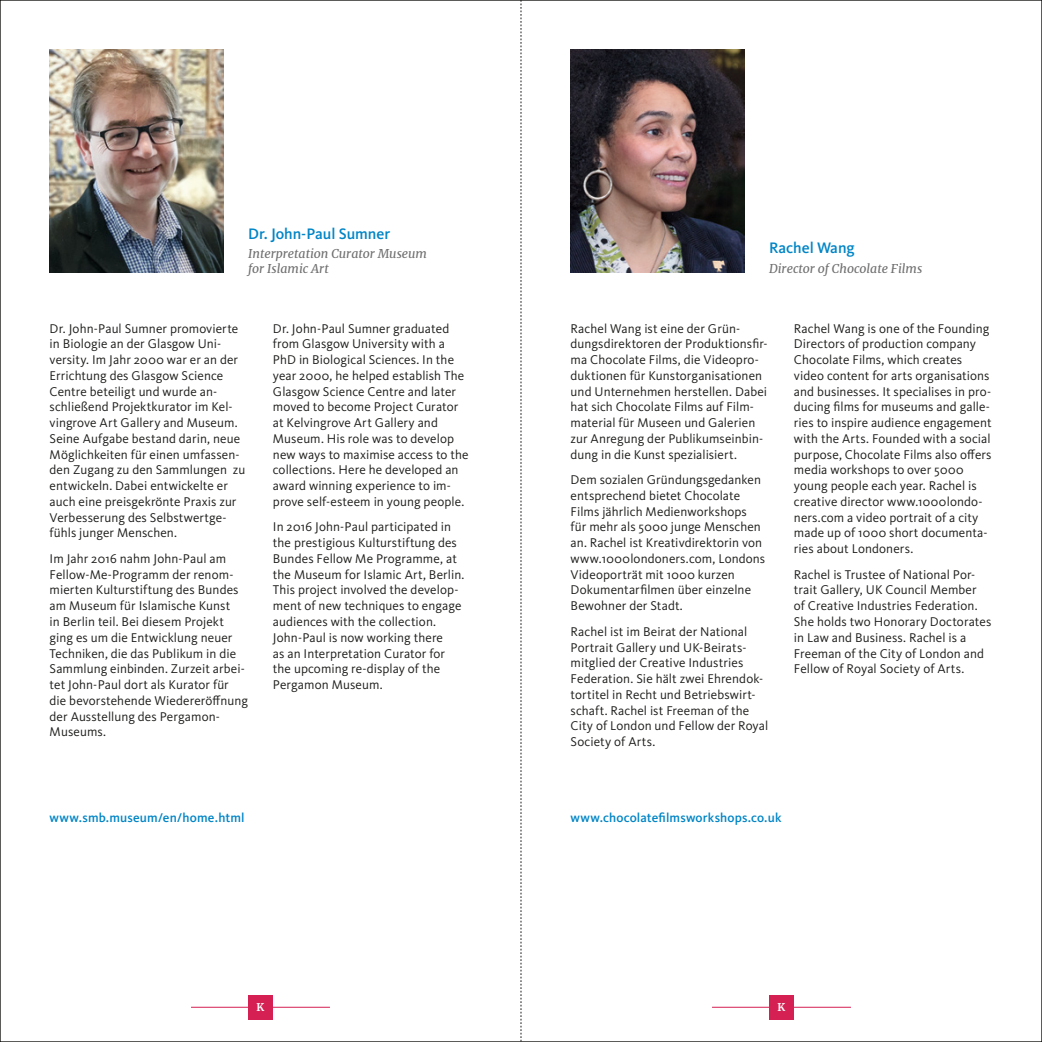
<style>
.page{position:relative;width:1042px;height:1042px;background:#fff}
.page>*{position:absolute;margin:0;border:0;box-sizing:border-box;transform-origin:0 0}
.t1{font:500 15.75px "Kievit OT";color:#0085c6}
.t2{font:13.12px/15.8px "Kievit Pro";letter-spacing:.005em;color:#1d1d1b}
.t3{font:500 13.12px "Kievit OT";letter-spacing:.01em;color:#0085c6}
.t4{font:italic 12.25px/14.7px "Merriweather";color:#706f6f}
.t5{font:700 10.5px "Merriweather";color:#fff}
</style>
<div class="page">
<hr style="left:191px;top:1007px;width:139px;height:1px;background:#d52053">
<div style="left:248px;top:995px;width:25px;height:24px;background:#d52053"></div>
<hr style="left:712px;top:1007px;width:139px;height:1px;background:#d52053">
<div style="left:769px;top:995px;width:25px;height:24px;background:#d52053"></div>
<img style="left:50px;top:50px;width:173px;height:223px">
<img style="left:570px;top:50px;width:174px;height:223px">
<svg style="left:521px;top:0;width:1px;height:1042px"></svg>
<p class="t1" style="left:248px;top:224px;width:144px">Dr. John-Paul Sumner</p>
<p class="t4" style="left:248px;top:246px;width:180px">Interpretation Curator Museum for Islamic Art</p>
<p class="t2" style="left:50px;top:320px;width:197px">Dr. John-Paul Sumner promovierte in Biologie an der Glasgow Uni&shy;versity. Im Jahr 2000 war er an der<br>Errichtung des Glasgow Science<br>Centre beteiligt und wurde an&shy;schließend Projektkurator im Kel&shy;vingrove Art Gallery and Museum.<br>Seine Aufgabe bestand darin, neue<br>Möglichkeiten für einen umfassen&shy;den Zugang zu den Sammlungen zu entwickeln. Dabei entwickelte er auch eine preisgekrönte Praxis zur<br>Verbesserung des Selbstwertge&shy;fühls junger Menschen.</p>
<p class="t2" style="left:50px;top:551px;width:200px">Im Jahr 2016 nahm John-Paul am<br>Fellow-Me-Programm der renom&shy;mierten Kulturstiftung des Bundes am Museum für Islamische Kunst<br>in Berlin teil. Bei diesem Projekt ging es um die Entwicklung neuer<br>Techniken, die das Publikum in die<br>Sammlung einbinden. Zurzeit arbei&shy;tet John-Paul dort als Kurator für die bevorstehende Wiedereröffnung der Ausstellung des Pergamon-<br>Museums.</p>
<p class="t2" style="left:273px;top:320px;width:197px">Dr. John-Paul Sumner graduated from Glasgow University with a<br>PhD in Biological Sciences. In the year 2000, he helped establish The<br>Glasgow Science Centre and later moved to become Project Curator at Kelvingrove Art Gallery and<br>Museum. His role was to develop new ways to maximise access to the collections. Here he developed an award winning experience to im&shy;prove self-esteem in young people.</p>
<p class="t2" style="left:273px;top:519px;width:193px">In 2016 John-Paul participated in the prestigious Kulturstiftung des<br>Bundes Fellow Me Programme, at the Museum for Islamic Art, Berlin.<br>This project involved the develop&shy;ment of new techniques to engage audiences with the collection.<br>John-Paul is now working there<br>as an Interpretation Curator for the upcoming re-display of the<br>Pergamon Museum.</p>
<p class="t3" style="left:50px;top:810px;width:196px">www.smb.museum/en/home.html</p>
<p class="t1" style="left:769px;top:239px;width:87px">Rachel Wang</p>
<p class="t4" style="left:769px;top:261px;width:155px">Director of Chocolate Films</p>
<p class="t2" style="left:570px;top:320px;width:198px">Rachel Wang ist eine der Grün&shy;dungsdirektoren der Produktionsfir&shy;ma Chocolate Films, die Videopro&shy;duktionen für Kunstorganisationen und Unternehmen herstellen. Dabei hat sich Chocolate Films auf Film&shy;material für Museen und Galerien zur Anregung der Publikumseinbin&shy;dung in die Kunst spezialisiert.</p>
<p class="t2" style="left:570px;top:472px;width:196px">Dem sozialen Gründungsgedanken entsprechend bietet Chocolate<br>Films jährlich Medienworkshops für mehr als 5000 junge Menschen an. Rachel ist Kreativdirektorin von www.1000londoners.com, Londons<br>Videoporträt mit 1000 kurzen<br>Dokumentarfilmen über einzelne<br>Bewohner der Stadt.</p>
<p class="t2" style="left:570px;top:623px;width:199px">Rachel ist im Beirat der National<br>Portrait Gallery und UK-Beirats&shy;mitglied der Creative Industries<br>Federation. Sie hält zwei Ehrendok&shy;tortitel in Recht und Betriebswirt&shy;schaft. Rachel ist Freeman of the<br>City of London und Fellow der Royal<br>Society of Arts.</p>
<p class="t2" style="left:794px;top:320px;width:199px">Rachel Wang is one of the Founding Directors of production company Chocolate Films, which creates video content for arts organisations and businesses. It specialises in pro&shy;ducing films for museums and galle&shy;ries to inspire audience engagement with the Arts. Founded with a social purpose, Chocolate Films also offers media workshops to over 5000 young people each year. Rachel is creative director www.1000londo&shy;ners.com a video portrait of a city made up of 1000 short documenta&shy;ries about Londoners.</p>
<p class="t2" style="left:794px;top:566px;width:199px">Rachel is Trustee of National Por&shy;trait Gallery, UK Council Member<br>of Creative Industries Federation.<br>She holds two Honorary Doctorates in Law and Business. Rachel is a Freeman of the City of London and Fellow of Royal Society of Arts.</p>
<p class="t3" style="left:570px;top:810px;width:212px">www.chocolatefilmsworkshops.co.uk</p>
<p class="t5" style="left:257px;top:1000px;width:9px">K</p>
<p class="t5" style="left:777px;top:1000px;width:9px">K</p>
</div>
